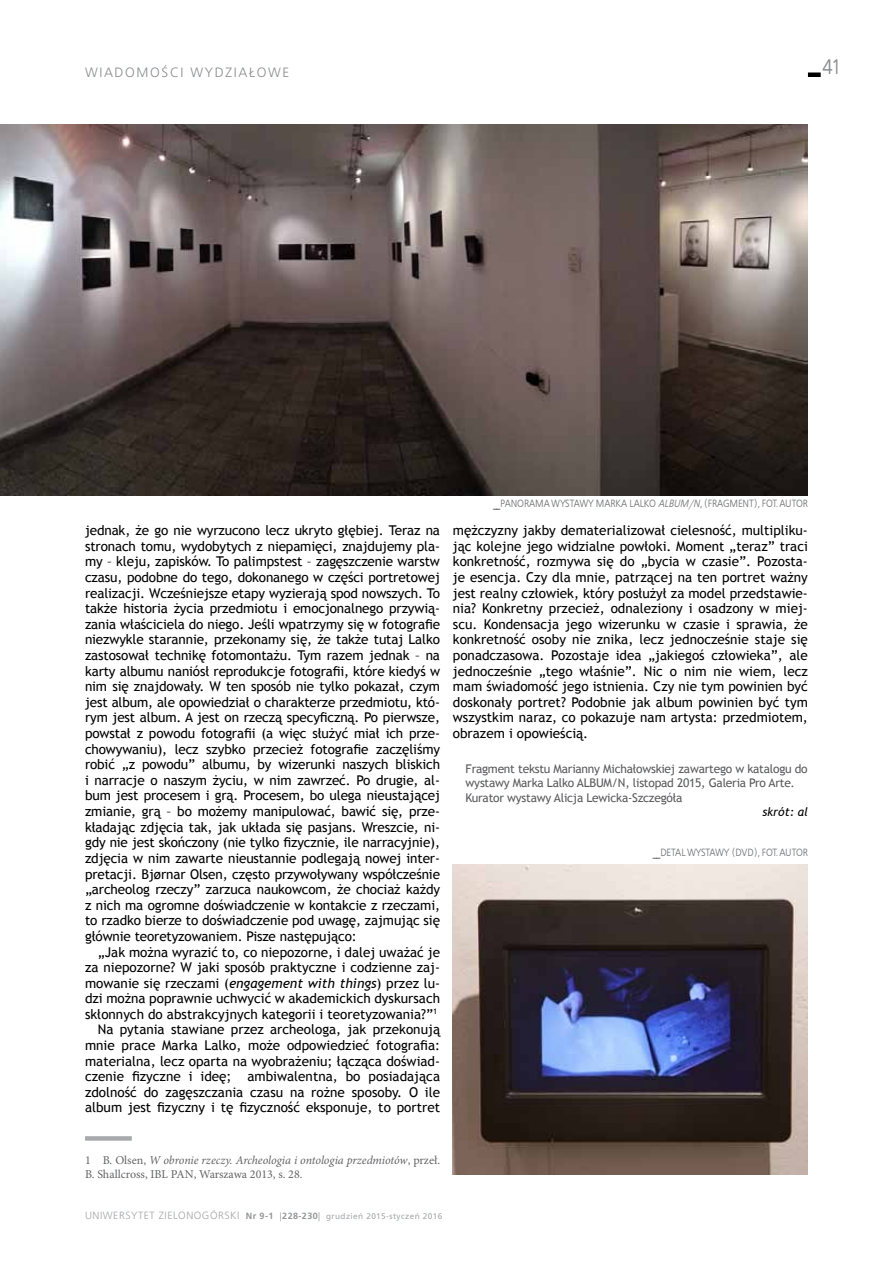
<style>
.page{position:relative;width:893px;height:1263px;background:#fff}
.page>*{position:absolute;margin:0;border:0;box-sizing:border-box;transform-origin:0 0}
.t1{font:21px "EFN Bureau OT";color:#8a8c8e}
.t2{font:13.5px/15.6px "Trebuchet MS";color:#000;text-align:justify}
.t3{font:300 13.5px "Frutiger LT Pro";color:#8a8c8e}
.t4{font:12px/14.4px "Trebuchet MS";letter-spacing:-.02em;color:#5a5b5d}
.t5{font:12px/14.4px "Minion Pro";color:#636466}
.t6{font:italic 12px "Trebuchet MS";color:#000}
.t7{font:10.5px "EFN Bureau OT";color:#797b7d}
.t8{font:300 10.5px "Frutiger LT Pro";letter-spacing:.05em;color:#a3a5a8}
.s1{font-style:italic}
.s2{font-weight:700;color:#636466}
.s3{font-weight:700;font-size:9px;color:#939597}
.s4{font-size:9px;color:#939597}
.s5{font-weight:400;font-size:8.25px;color:#a4a7a9}
</style>
<div class="page">
<div style="left:808px;top:72px;width:13px;height:5px;background:#000"></div>
<div style="left:85px;top:1136px;width:47px;height:5px;background:#a7a9ac"></div>
<img style="left:0;top:125px;width:808px;height:371px">
<img style="left:453px;top:864px;width:355px;height:311px">
<p class="t3" style="left:85px;top:65px;width:11px">WIADOMOŚCIWYDZIAŁOWE</p>
<h1 class="t1" style="left:822px;top:55px;width:18px">41</h1>
<p class="t2" style="left:85px;top:523px;width:357px">jednak, że go nie wyrzucono lecz ukryto głębiej. Teraz na stronach tomu, wydobytych z niepamięci, znajdujemy pla&shy;my – kleju, zapisków. To palimpstest – zagęszczenie warstw czasu, podobne do tego, dokonanego w części portretowej realizacji. Wcześniejsze etapy wyzierają spod nowszych. To także historia życia przedmiotu i emocjonalnego przywią&shy;zania właściciela do niego. Jeśli wpatrzymy się w fotografie niezwykle starannie, przekonamy się, że także tutaj Lalko zastosował technikę fotomontażu. Tym razem jednak – na karty albumu naniósł reprodukcje fotografii, które kiedyś w nim się znajdowały. W ten sposób nie tylko pokazał, czym jest album, ale opowiedział o charakterze przedmiotu, któ&shy;rym jest album. A jest on rzeczą specyficzną. Po pierwsze, powstał z powodu fotografii (a więc służyć miał ich prze&shy;chowywaniu), lecz szybko przecież fotografie zaczęliśmy robić „z powodu” albumu, by wizerunki naszych bliskich i narracje o naszym życiu, w nim zawrzeć. Po drugie, al&shy;bum jest procesem i grą. Procesem, bo ulega nieustającej zmianie, grą – bo możemy manipulować, bawić się, prze&shy;kładając zdjęcia tak, jak układa się pasjans. Wreszcie, ni&shy;gdy nie jest skończony (nie tylko fizycznie, ile narracyjnie), zdjęcia w nim zawarte nieustannie podlegają nowej inter&shy;pretacji. Bjørnar Olsen, często przywoływany współcześnie „archeolog rzeczy” zarzuca naukowcom, że chociaż każdy z nich ma ogromne doświadczenie w kontakcie z rzeczami, to rzadko bierze to doświadczenie pod uwagę, zajmując się głównie teoretyzowaniem. Pisze następująco:</p>
<p class="t2" style="left:85px;top:944px;width:357px;text-align:right">„Jak można wyrazić to, co niepozorne, i dalej uważać je za niepozorne? W jaki sposób praktyczne i codzienne zaj&shy;mowanie się rzeczami (<span class="s1">engagement with things</span>) przez lu&shy;dzi można poprawnie uchwycić w akademickich dyskursach skłonnych do abstrakcyjnych kategorii i teoretyzowania?”<sup>1<br></sup>Na pytania stawiane przez archeologa, jak przekonują mnie prace Marka Lalko, może odpowiedzieć fotografia: materialna, lecz oparta na wyobrażeniu; łącząca doświad&shy;czenie fizyczne i ideę; ambiwalentna, bo posiadająca zdolność do zagęszczania czasu na rożne sposoby. O ile album jest fizyczny i tę fizyczność eksponuje, to portret</p>
<p class="t7" style="left:493px;top:498px;width:20px"><span class="s2">__</span> PANORAMA</p>
<p class="t7" style="left:551px;top:498px;width:26px">WYSTAWY</p>
<p class="t7" style="left:596px;top:498px;width:8px">MARKA</p>
<p class="t7" style="left:629px;top:498px;width:7px">LALKO</p>
<p class="t7" style="left:658px;top:498px;width:57px"><span class="s1">AL BUM/N</span>, (FRAGMENT</p>
<p class="t7" style="left:754px;top:498px;width:33px">), FOT. AUTOR</p>
<p class="t2" style="left:453px;top:523px;width:357px">mężczyzny jakby dematerializował cielesność, multipliku&shy;jąc kolejne jego widzialne powłoki. Moment „teraz” traci konkretność, rozmywa się do „bycia w czasie”. Pozosta&shy;je esencja. Czy dla mnie, patrzącej na ten portret ważny jest realny człowiek, który posłużył za model przedstawie&shy;nia? Konkretny przecież, odnaleziony i osadzony w miej&shy;scu. Kondensacja jego wizerunku w czasie i sprawia, że konkretność osoby nie znika, lecz jednocześnie staje się ponadczasowa. Pozostaje idea „jakiegoś człowieka”, ale jednocześnie „tego właśnie”. Nic o nim nie wiem, lecz mam świadomość jego istnienia. Czy nie tym powinien być doskonały portret? Podobnie jak album powinien być tym wszystkim naraz, co pokazuje nam artysta: przedmiotem, obrazem i opowieścią.</p>
<p class="t4" style="left:466px;top:761px;width:344px">Fragment tekstu Marianny Michałowskiej zawartego w katalogu do wystawy Marka Lalko ALBUM/N, listopad 2015, Galeria Pro Arte.<br>Kurator wystawy Alicja Lewicka-Szczegóła</p>
<p class="t6" style="left:762px;top:805px;width:47px">skrót: al</p>
<p class="t7" style="left:653px;top:847px;width:20px"><span class="s2">__</span> DETAL</p>
<p class="t7" style="left:687px;top:847px;width:26px">WYSTAWY</p>
<p class="t7" style="left:732px;top:847px;width:55px">(DVD), FOT. AUTOR</p>
<p class="t5" style="left:85px;top:1153px;width:357px">1 B. Olsen, <span class="s1">W obronie rzeczy. Archeologia i ontologia przedmiotów</span>, przeł.<br>B. Shallcross, IBL PAN, Warszawa 2013, s. 28.</p>
<p class="t8" style="left:85px;top:1209px;width:359px">UNIWERSYTET ZIELONOGÓRSKI <span class="s3">Nr 9-1</span> <span class="s4">|</span><span class="s3">228-230</span><span class="s4">|</span> <span class="s5">grudzień 2015-styczeń 2016</span></p>
</div>
